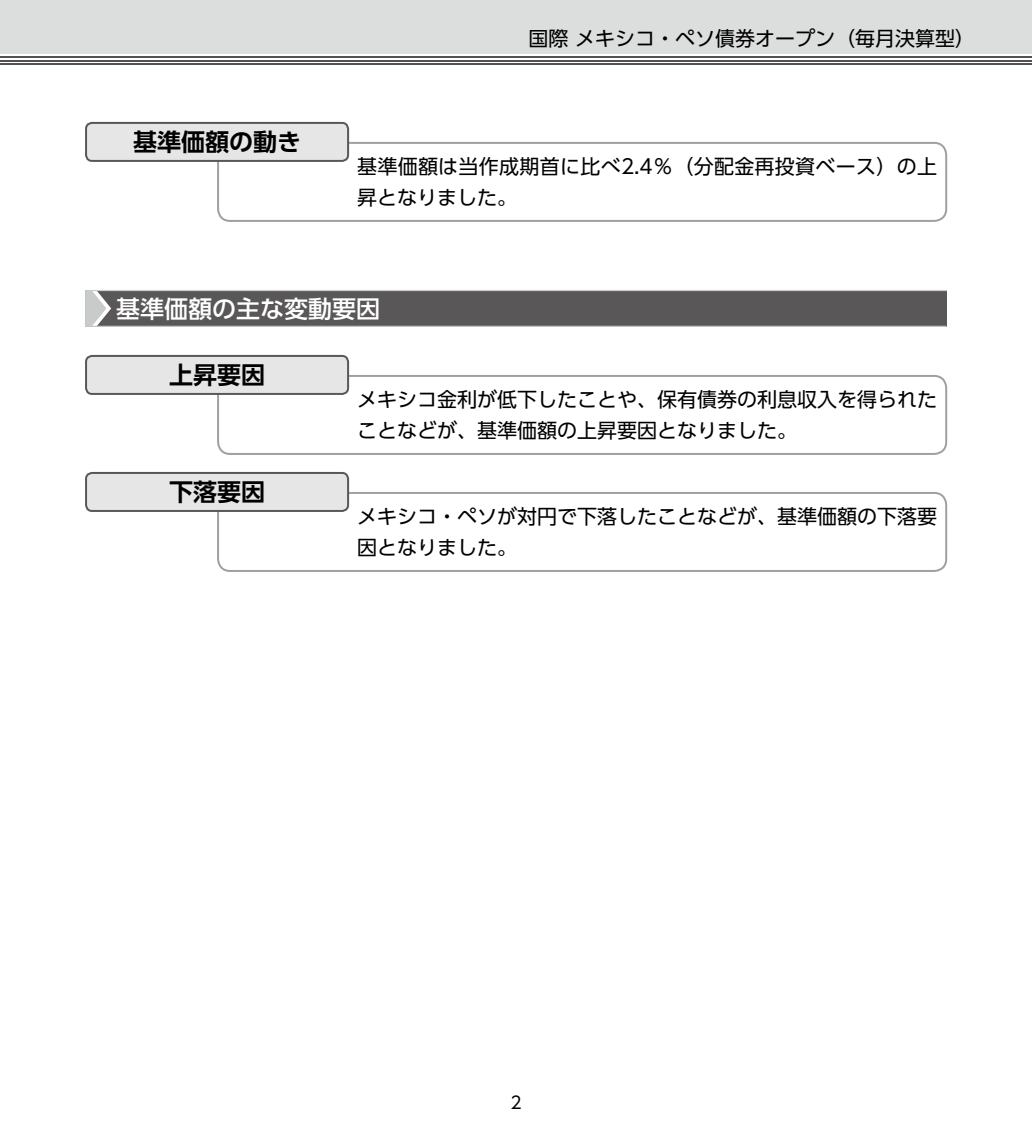
<style>
.page{position:relative;width:1032px;height:1134px;background:#fff}
.page>*{position:absolute;margin:0;border:0;box-sizing:border-box;transform-origin:0 0}
.t1{font:700 24px "UD Shin Go Pro De";color:#000}
.t2{font:500 24px "UD Shin Go Pro";color:#fff}
.t3{font:20px/31px "UD Shin Go Pro";color:#000}
.t4{font:17px "UD Shin Go Pro";color:#000}
</style>
<div class="page">
<div style="left:0;top:0;width:1032px;height:54px;background:#dcdddd"></div>
<hr style="left:0;top:63px;width:1032px;height:2px;background:#545251">
<hr style="left:0;top:60px;width:1032px;height:1px;background:#545251">
<hr style="left:0;top:56px;width:1032px;height:2px;background:#545251">
<div style="left:217px;top:142px;width:730px;height:80px;border:2px solid #9fa0a0;border-radius:12px"></div>
<div style="left:86px;top:123px;width:262px;height:38px;background:#e6e6e6;border-radius:6px"></div>
<div style="left:85px;top:122px;width:264px;height:40px;border:2px solid #595757;border-radius:6px"></div>
<div style="left:85px;top:290px;width:862px;height:36px;background:#595757"></div>
<hr style="left:85px;top:326px;width:861px;height:1px;background:#c9caca">
<hr style="left:85px;top:290px;width:862px;height:1px;background:#c9caca">
<svg style="left:85px;top:291px;width:26px;height:35px"></svg>
<div style="left:217px;top:375px;width:730px;height:80px;border:2px solid #9fa0a0;border-radius:12px"></div>
<div style="left:86px;top:356px;width:262px;height:38px;background:#e6e6e6;border-radius:6px"></div>
<div style="left:85px;top:355px;width:264px;height:40px;border:2px solid #595757;border-radius:6px"></div>
<div style="left:217px;top:492px;width:730px;height:80px;border:2px solid #9fa0a0;border-radius:12px"></div>
<div style="left:86px;top:473px;width:262px;height:38px;background:#e6e6e6;border-radius:6px"></div>
<div style="left:85px;top:472px;width:264px;height:40px;border:2px solid #595757;border-radius:6px"></div>
<p class="t1" style="left:133px;top:122px;width:169px">基準価額の動き</p>
<p class="t3" style="left:528px;top:22px;width:448px">国際 メキシコ・ペソ債券オープン（毎月決算型）</p>
<p class="t3" style="left:357px;top:150px;width:581px">基準価額は当作成期首に比べ2.4％（分配金再投資ベース）の上昇となりました。</p>
<p class="t2" style="left:116px;top:289px;width:265px">基準価額の主な変動要因</p>
<p class="t1" style="left:169px;top:355px;width:97px">上昇要因</p>
<p class="t1" style="left:169px;top:472px;width:97px">下落要因</p>
<p class="t3" style="left:357px;top:383px;width:581px">メキシコ金利が低下したことや、保有債券の利息収入を得られたことなどが、基準価額の上昇要因となりました。</p>
<p class="t3" style="left:357px;top:500px;width:581px">メキシコ・ペソが対円で下落したことなどが、基準価額の下落要因となりました。</p>
<p class="t4" style="left:510px;top:1089px;width:13px">2</p>
</div>
